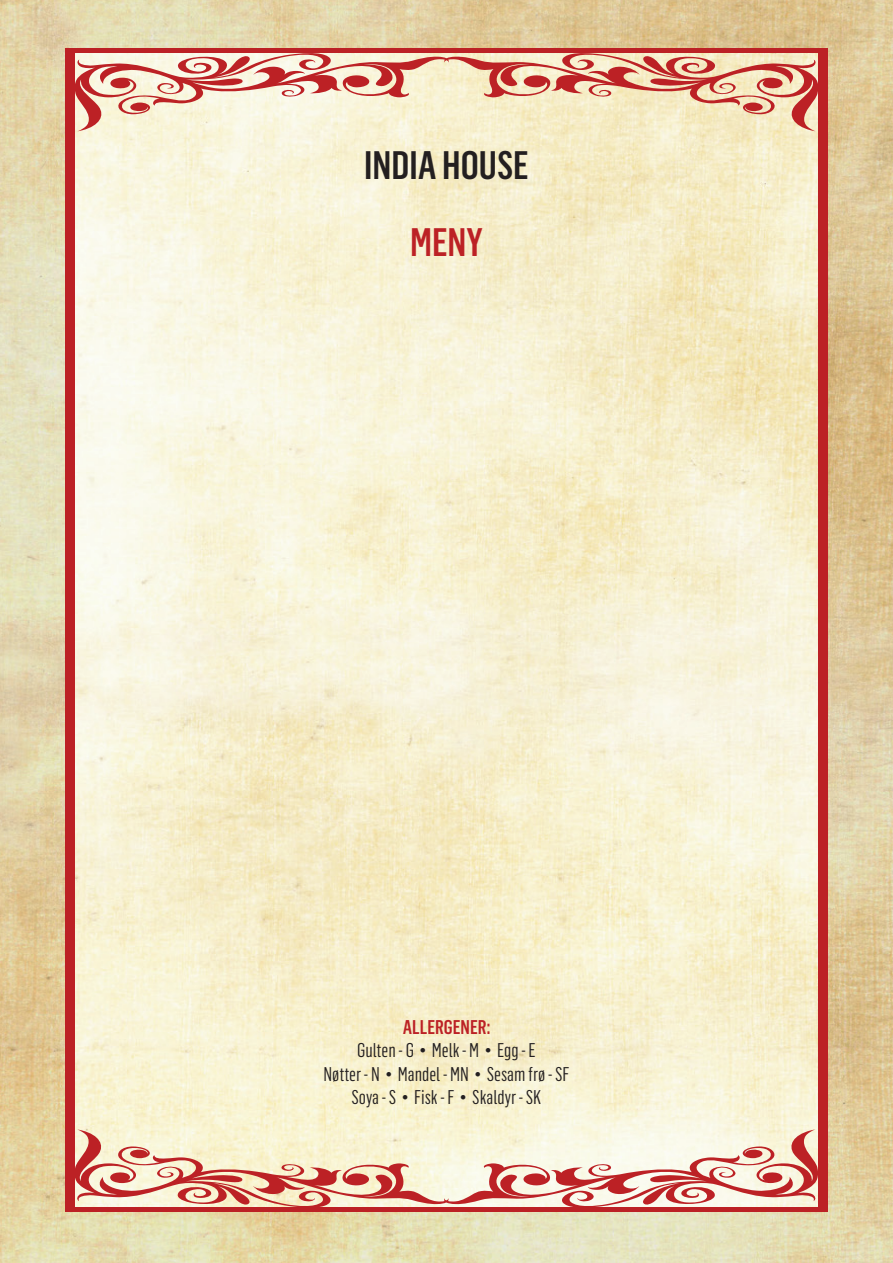
<style>
.page{position:relative;width:893px;height:1263px;background:#fff}
.page>*{position:absolute;margin:0;border:0;box-sizing:border-box;transform-origin:0 0}
.t1{font:500 39px "Flama Condensed";color:#231f20}
.t2{font:500 39px "Flama Condensed";color:#bc2125}
.t3{font:19.5px/23.4px "Flama Condensed";color:#231f20;text-align:center}
.t4{font:500 19.5px "Flama Condensed";color:#bc2125}
</style>
<div class="page">
<img style="left:0;top:0;width:893px;height:1263px">
<div style="left:65px;top:48px;width:763px;height:5px;background:#bc2125"></div>
<div style="left:65px;top:48px;width:10px;height:1161px;background:#bc2125"></div>
<div style="left:65px;top:1207px;width:763px;height:5px;background:#bc2125"></div>
<div style="left:818px;top:49px;width:10px;height:1160px;background:#bc2125"></div>
<svg style="left:75px;top:1129px;width:743px;height:78px;background:#ebc7b4"></svg>
<svg style="left:75px;top:53px;width:743px;height:78px;background:#ebc7af"></svg>
<h1 class="t1" style="left:364px;top:140px;width:166px">INDIA HOUSE</h1>
<h1 class="t2" style="left:410px;top:218px;width:74px">MENY</h1>
<p class="t4" style="left:403px;top:1015px;width:89px">ALLERGENER:</p>
<p class="t3" style="left:324px;top:1038px;width:247px">Gulten - G • Melk - M • Egg - E<br>Nøtter - N • Mandel - MN • Sesam frø - SF<br>Soya - S • Fisk - F • Skaldyr - SK</p>
</div>
